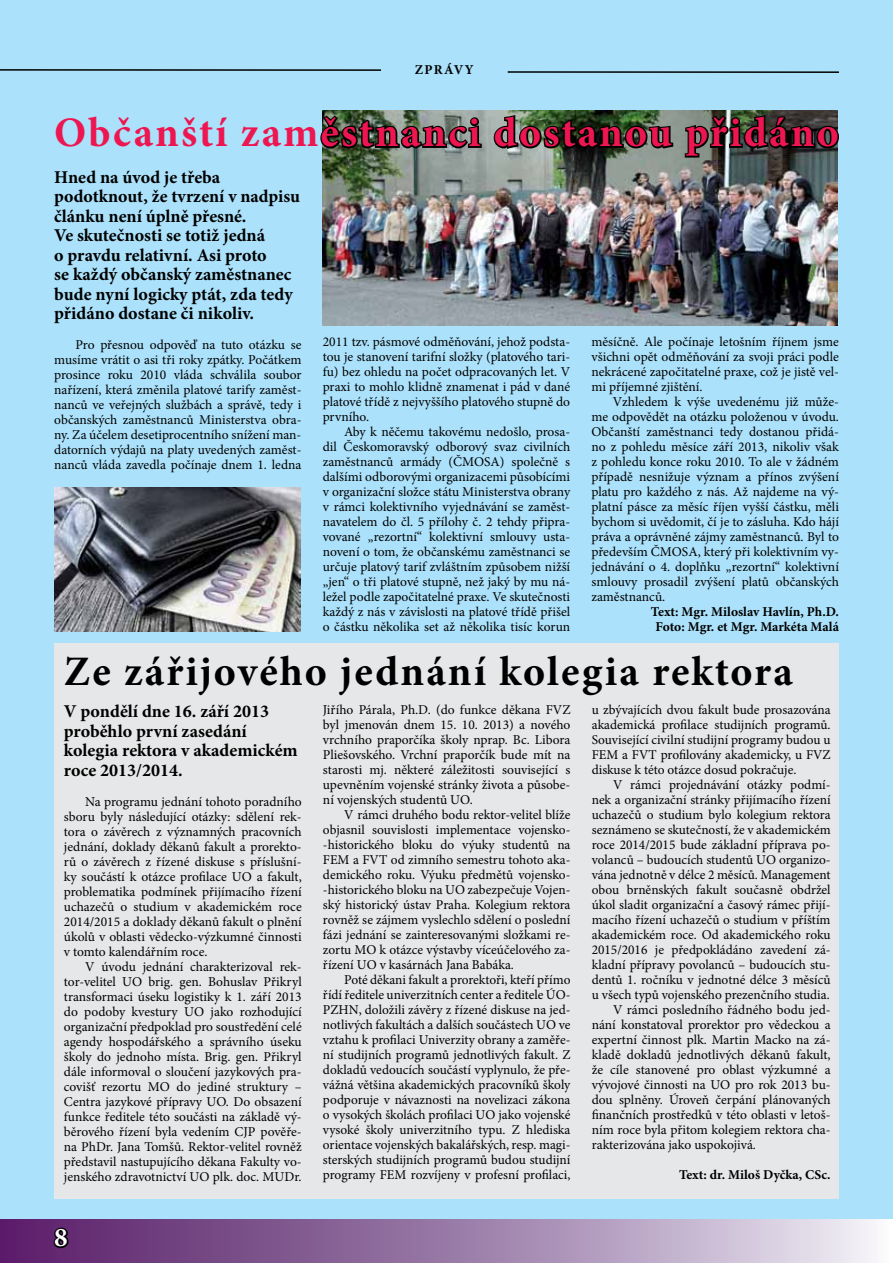
<style>
.page{position:relative;width:893px;height:1263px;background:#fff}
.page>*{position:absolute;margin:0;border:0;box-sizing:border-box;transform-origin:0 0}
.t1{font:700 42px "Minion Pro";letter-spacing:.05em;color:#ed1651}
.t2{font:700 42px "Minion Pro";letter-spacing:.05em;color:#000}
.t3{font:700 27px "Minion Pro";color:#fff}
.t4{font:700 18px/19.5px "Minion Pro";color:#000}
.t5{font:13.5px/15px "Minion Pro";color:#000;text-align:justify}
.t6{font:700 13.5px/15px "Minion Pro";color:#000;text-align:center}
</style>
<div class="page">
<div style="left:0;top:0;width:893px;height:1239px;background:#abe1fa"></div>
<div style="left:0;top:1219px;width:893px;height:44px;background:linear-gradient(to right,#511563,#ecebf3)"></div>
<svg style="left:52px;top:1226px;width:18px;height:24px"></svg>
<hr style="left:508px;top:71px;width:331px;height:2px;background:#000">
<hr style="left:0;top:69px;width:381px;height:2px;background:#000">
<img style="left:322px;top:111px;width:515px;height:215px">
<img style="left:54px;top:487px;width:247px;height:144px">
<svg style="left:320px;top:113px;width:163px;height:37px;background:#475147"></svg>
<img style="left:492px;top:113px;width:183px;height:38px">
<svg style="left:683px;top:113px;width:156px;height:46px;background:#353936"></svg>
<div style="left:54px;top:643px;width:785px;height:556px;background:#e6e7e8"></div>
<p class="t6" style="left:415px;top:62px;width:60px">ZPRÁVY</p>
<h1 class="t1" style="left:54px;top:103px;width:786px">Občanští zaměstnanci dostanou přidáno</h1>
<h3 class="t4" style="left:54px;top:167px;width:247px">Hned na úvod je třeba podotknout, že tvrzení v nadpisu článku není úplně přesné.<br>Ve skutečnosti se totiž jedná<br>o pravdu relativní. Asi proto<br>se každý občanský zaměstnanec bude nyní logicky ptát, zda tedy přidáno dostane či nikoliv.</h3>
<p class="t5" style="left:54px;top:337px;width:249px;text-indent:21px">Pro přesnou odpověď na tuto otázku se musíme vrátit o asi tři roky zpátky. Počátkem prosince roku 2010 vláda schválila soubor nařízení, která změnila platové tarify zaměst&shy;nanců ve veřejných službách a správě, tedy i občanských zaměstnanců Ministerstva obra&shy;ny. Za účelem desetiprocentního snížení man&shy;datorních výdajů na platy uvedených zaměst&shy;nanců vláda zavedla počínaje dnem 1. ledna</p>
<p class="t5" style="left:323px;top:334px;width:249px">2011 tzv. pásmové odměňování, jehož podsta&shy;tou je stanovení tarifní složky (platového tari&shy;fu) bez ohledu na počet odpracovaných let. V praxi to mohlo klidně znamenat i pád v dané platové třídě z nejvyššího platového stupně do prvního.</p>
<p class="t5" style="left:591px;top:334px;width:249px">měsíčně. Ale počínaje letošním říjnem jsme všichni opět odměňování za svoji práci podle nekrácené započitatelné praxe, což je jistě vel&shy;mi příjemné zjištění.</p>
<p class="t5" style="left:591px;top:394px;width:249px;text-indent:21px">Vzhledem k výše uvedenému již může&shy;me odpovědět na otázku položenou v úvodu.<br>Občanští zaměstnanci tedy dostanou přidá&shy;no z pohledu měsíce září 2013, nikoliv však z pohledu konce roku 2010. To ale v žádném případě nesnižuje význam a přínos zvýšení platu pro každého z nás. Až najdeme na vý&shy;platní pásce za měsíc říjen vyšší částku, měli bychom si uvědomit, čí je to zásluha. Kdo hájí práva a oprávněné zájmy zaměstnanců. Byl to především ČMOSA, který při kolektivním vy&shy;jednávání o 4. doplňku „rezortní“ kolektivní smlouvy prosadil zvýšení platů občanských zaměstnanců.</p>
<p class="t6" style="left:651px;top:604px;width:190px">Text: Mgr. Miloslav Havlín, Ph.D.<br>Foto: Mgr. et Mgr. Markéta Malá</p>
<h1 class="t2" style="left:64px;top:642px;width:731px">Ze zářijového jednání kolegia rektora</h1>
<h3 class="t4" style="left:64px;top:701px;width:235px">V pondělí dne 16. září 2013 proběhlo první zasedání kolegia rektora v akademickém roce 2013/2014.</h3>
<p class="t5" style="left:64px;top:794px;width:239px;text-indent:21px">Na programu jednání tohoto poradního sboru byly následující otázky: sdělení rek&shy;tora o závěrech z významných pracovních jednání, doklady děkanů fakult a prorekto&shy;rů o závěrech z řízené diskuse s příslušní&shy;ky součástí k otázce profilace UO a fakult, problematika podmínek přijímacího řízení uchazečů o studium v akademickém roce 2014/2015 a doklady děkanů fakult o plnění úkolů v oblasti vědecko-výzkumné činnosti v tomto kalendářním roce.</p>
<p class="t5" style="left:64px;top:959px;width:239px;text-indent:21px">V úvodu jednání charakterizoval rek&shy;tor-velitel UO brig. gen. Bohuslav Přikryl transformaci úseku logistiky k 1. září 2013 do podoby kvestury UO jako rozhodující organizační předpoklad pro soustředění celé agendy hospodářského a správního úseku školy do jednoho místa. Brig. gen. Přikryl dále informoval o sloučení jazykových pra&shy;covišť rezortu MO do jediné struktury – Centra jazykové přípravy UO. Do obsazení funkce ředitele této součásti na základě vý&shy;běrového řízení byla vedením CJP pověře&shy;na PhDr. Jana Tomšů. Rektor-velitel rovněž představil nastupujícího děkana Fakulty vo&shy;jenského zdravotnictví UO plk. doc. MUDr.</p>
<p class="t5" style="left:323px;top:424px;width:249px;text-indent:21px">Aby k něčemu takovému nedošlo, prosa&shy;dil Českomoravský odborový svaz civilních zaměstnanců armády (ČMOSA) společně s dalšími odborovými organizacemi působícími v organizační složce státu Ministerstva obrany v rámci kolektivního vyjednávání se zaměst&shy;navatelem do čl. 5 přílohy č. 2 tehdy připra&shy;vované „rezortní“ kolektivní smlouvy usta&shy;novení o tom, že občanskému zaměstnanci se určuje platový tarif zvláštním způsobem nižší „jen“ o tři platové stupně, než jaký by mu ná&shy;ležel podle započitatelné praxe. Ve skutečnosti každý z nás v závislosti na platové třídě přišel o částku několika set až několika tisíc korun</p>
<p class="t5" style="left:323px;top:702px;width:249px">Jiřího Párala, Ph.D. (do funkce děkana FVZ byl jmenován dnem 15. 10. 2013) a nového vrchního praporčíka školy nprap. Bc. Libora Pliešovského. Vrchní praporčík bude mít na starosti mj. některé záležitosti související s upevněním vojenské stránky života a působe&shy;ní vojenských studentů UO.</p>
<p class="t5" style="left:323px;top:807px;width:249px;text-indent:21px">V rámci druhého bodu rektor-velitel blíže objasnil souvislosti implementace vojensko--historického bloku do výuky studentů na FEM a FVT od zimního semestru tohoto aka&shy;demického roku. Výuku předmětů vojensko--historického bloku na UO zabezpečuje Vojen&shy;ský historický ústav Praha. Kolegium rektora rovněž se zájmem vyslechlo sdělení o poslední fázi jednání se zainteresovanými složkami re&shy;zortu MO k otázce výstavby víceúčelového za&shy;řízení UO v kasárnách Jana Babáka.</p>
<p class="t5" style="left:323px;top:972px;width:249px;text-indent:21px">Poté děkani fakult a prorektoři, kteří přímo řídí ředitele univerzitních center a ředitele ÚO-PZHN, doložili závěry z řízené diskuse na jed&shy;notlivých fakultách a dalších součástech UO ve vztahu k profilaci Univerzity obrany a zaměře&shy;ní studijních programů jednotlivých fakult. Z dokladů vedoucích součástí vyplynulo, že pře&shy;vážná většina akademických pracovníků školy podporuje v návaznosti na novelizaci zákona o vysokých školách profilaci UO jako vojenské vysoké školy univerzitního typu. Z hlediska orientace vojenských bakalářských, resp. magi&shy;sterských studijních programů budou studijní programy FEM rozvíjeny v profesní profilaci,</p>
<p class="t5" style="left:592px;top:702px;width:240px">u zbývajících dvou fakult bude prosazována akademická profilace studijních programů.<br>Související civilní studijní programy budou u FEM a FVT profilovány akademicky, u FVZ diskuse k této otázce dosud pokračuje.</p>
<p class="t5" style="left:613px;top:777px;width:219px">V rámci projednávání otázky podmí-</p>
<p class="t5" style="left:592px;top:792px;width:240px">nek a organizační stránky přijímacího řízení</p>
<p class="t5" style="left:592px;top:807px;width:240px">uchazečů o studium bylo kolegium rektora</p>
<p class="t5" style="left:592px;top:822px;width:240px">seznámeno se skutečností, že v akademickém</p>
<p class="t5" style="left:592px;top:837px;width:240px">roce 2014/2015 bude základní příprava po-</p>
<p class="t5" style="left:592px;top:852px;width:240px">volanců – budoucích studentů UO organizo-</p>
<p class="t5" style="left:592px;top:867px;width:240px">vána jednotně v délce 2 měsíců. Management</p>
<p class="t5" style="left:592px;top:882px;width:240px">obou brněnských fakult současně obdržel</p>
<p class="t5" style="left:592px;top:897px;width:240px">úkol sladit organizační a časový rámec přijí-</p>
<p class="t5" style="left:592px;top:912px;width:240px">macího řízení uchazečů o studium v příštím</p>
<p class="t5" style="left:592px;top:927px;width:240px">akademickém roce. Od akademického roku</p>
<p class="t5" style="left:592px;top:942px;width:240px">2015/2016 je předpokládáno zavedení zá-</p>
<p class="t5" style="left:592px;top:957px;width:240px">kladní přípravy povolanců – budoucích stu-</p>
<p class="t5" style="left:592px;top:972px;width:240px">dentů 1. ročníku v jednotné délce 3 měsíců</p>
<p class="t5" style="left:592px;top:987px;width:240px">u všech typů vojenského prezenčního studia.</p>
<p class="t5" style="left:613px;top:1002px;width:219px">V rámci posledního řádného bodu jed-</p>
<p class="t5" style="left:592px;top:1017px;width:240px">nání konstatoval prorektor pro vědeckou a</p>
<p class="t5" style="left:592px;top:1032px;width:240px">expertní činnost plk. Martin Macko na zá-</p>
<p class="t5" style="left:592px;top:1047px;width:240px">kladě dokladů jednotlivých děkanů fakult,</p>
<p class="t5" style="left:592px;top:1062px;width:240px">že cíle stanovené pro oblast výzkumné a</p>
<p class="t5" style="left:592px;top:1077px;width:240px">vývojové činnosti na UO pro rok 2013 bu-</p>
<p class="t5" style="left:592px;top:1092px;width:240px">dou splněny. Úroveň čerpání plánovaných</p>
<p class="t5" style="left:592px;top:1107px;width:240px">finančních prostředků v této oblasti v letoš-</p>
<p class="t5" style="left:592px;top:1122px;width:240px">ním roce byla přitom kolegiem rektora cha-</p>
<p class="t5" style="left:592px;top:1137px;width:166px">rakterizována jako uspokojivá.</p>
<p class="t6" style="left:679px;top:1167px;width:153px">Text: dr. Miloš Dyčka, CSc.</p>
<h2 class="t3" style="left:54px;top:1219px;width:15px">8</h2>
</div>
